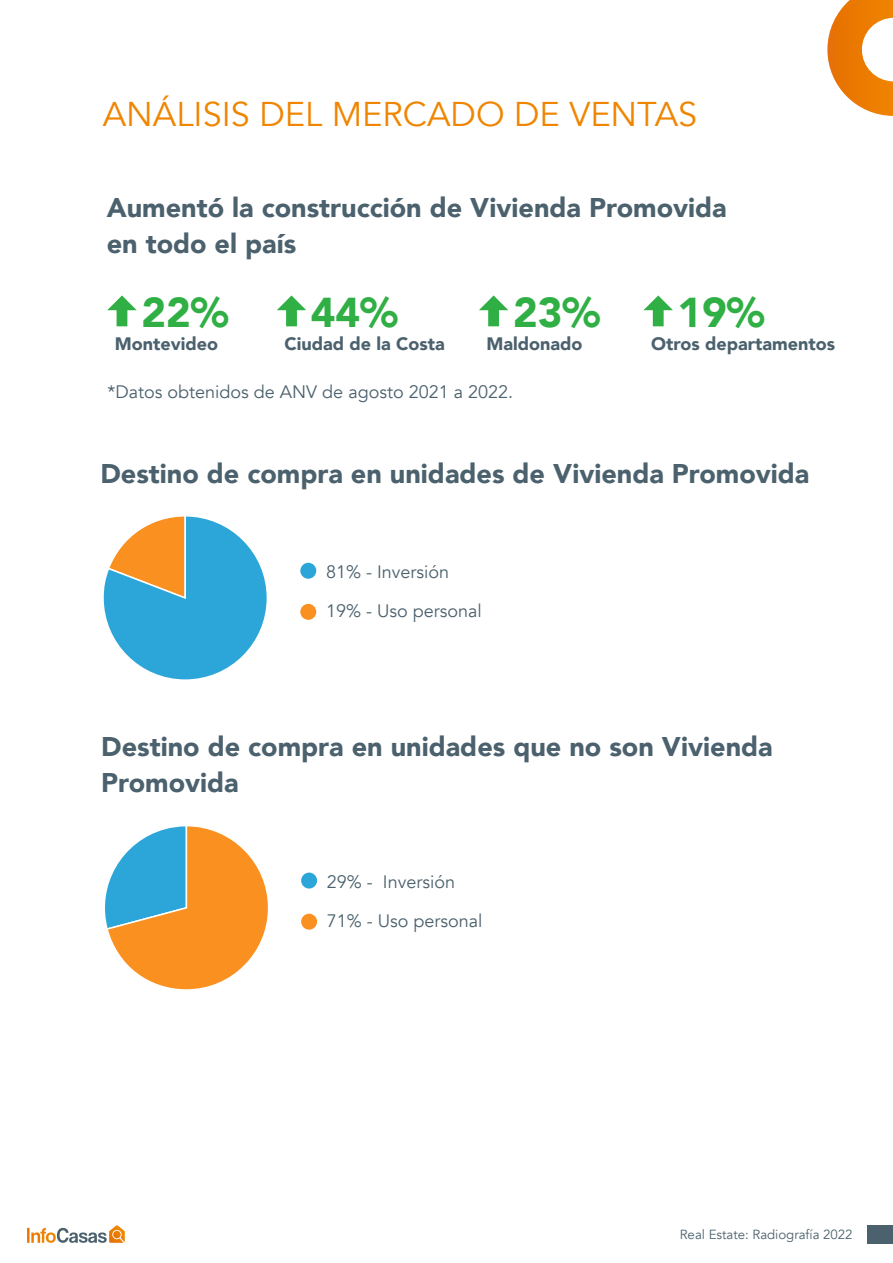
<style>
.page{position:relative;width:893px;height:1263px;background:#fff}
.page>*{position:absolute;margin:0;border:0;box-sizing:border-box;transform-origin:0 0}
.t1{font:900 41.7px "Avenir";color:#2faf44}
.t2{font:34.35px "Avenir";color:#ef8500}
.t3{font:900 27px/36px "Avenir";color:#4b616d}
.t4{font:18px/39px "Avenir";color:#4b616d}
.t5{font:900 18px "Avenir";color:#4b616d}
.t6{font:13.2px "Avenir";color:#4b616d}
</style>
<div class="page">
<svg style="left:27px;top:1228px;width:3px;height:15px"></svg>
<svg style="left:31px;top:1225px;width:94px;height:18px"></svg>
<div style="left:867px;top:1224px;width:26px;height:19px;background:#4b616d"></div>
<svg style="left:827px;top:0;width:66px;height:116px"></svg>
<svg style="left:103px;top:516px;width:164px;height:164px"></svg>
<div style="left:300px;top:563px;width:16px;height:16px;background:#2ca6d8;border-radius:50%"></div>
<div style="left:300px;top:604px;width:16px;height:16px;background:#f99020;border-radius:50%"></div>
<svg style="left:105px;top:826px;width:163px;height:164px"></svg>
<div style="left:301px;top:873px;width:16px;height:15px;background:#2ca6d8;border-radius:50%"></div>
<div style="left:301px;top:914px;width:16px;height:16px;background:#f99020;border-radius:50%"></div>
<svg style="left:107px;top:295px;width:30px;height:31px"></svg>
<svg style="left:479px;top:295px;width:29px;height:31px"></svg>
<svg style="left:643px;top:295px;width:30px;height:31px"></svg>
<svg style="left:277px;top:295px;width:29px;height:31px"></svg>
<p class="t2" style="left:103px;top:94px;width:596px">ANÁLISIS DEL MERCADO DE VENTAS</p>
<p class="t3" style="left:107px;top:189px;width:621px">Aumentó la construcción de Vivienda Promovida en todo el país</p>
<h1 class="t1" style="left:141px;top:277px;width:89px">22%</h1>
<p class="t5" style="left:115px;top:328px;width:105px">Montevideo</p>
<h1 class="t1" style="left:311px;top:277px;width:89px">44%</h1>
<p class="t5" style="left:284px;top:328px;width:162px">Ciudad de la Costa</p>
<h1 class="t1" style="left:513px;top:277px;width:89px">23%</h1>
<p class="t5" style="left:486px;top:328px;width:97px">Maldonado</p>
<p class="t4" style="left:108px;top:372px;width:407px">*Datos obtenidos de ANV de agosto 2021 a 2022.</p>
<h1 class="t1" style="left:678px;top:277px;width:89px">19%</h1>
<p class="t5" style="left:651px;top:328px;width:185px">Otros departamentos</p>
<p class="t3" style="left:100px;top:454px;width:711px">Destino de compra en unidades de Vivienda Promovida</p>
<p class="t4" style="left:326px;top:553px;width:157px">81% - Inversión<br>19% - Uso personal</p>
<p class="t3" style="left:101px;top:728px;width:673px">Destino de compra en unidades que no son Vivienda<br>Promovida</p>
<p class="t4" style="left:327px;top:863px;width:157px">29% - Inversión<br>71% - Uso personal</p>
<p class="t6" style="left:680px;top:1226px;width:174px">Real Estate: Radiografía 2022</p>
</div>
